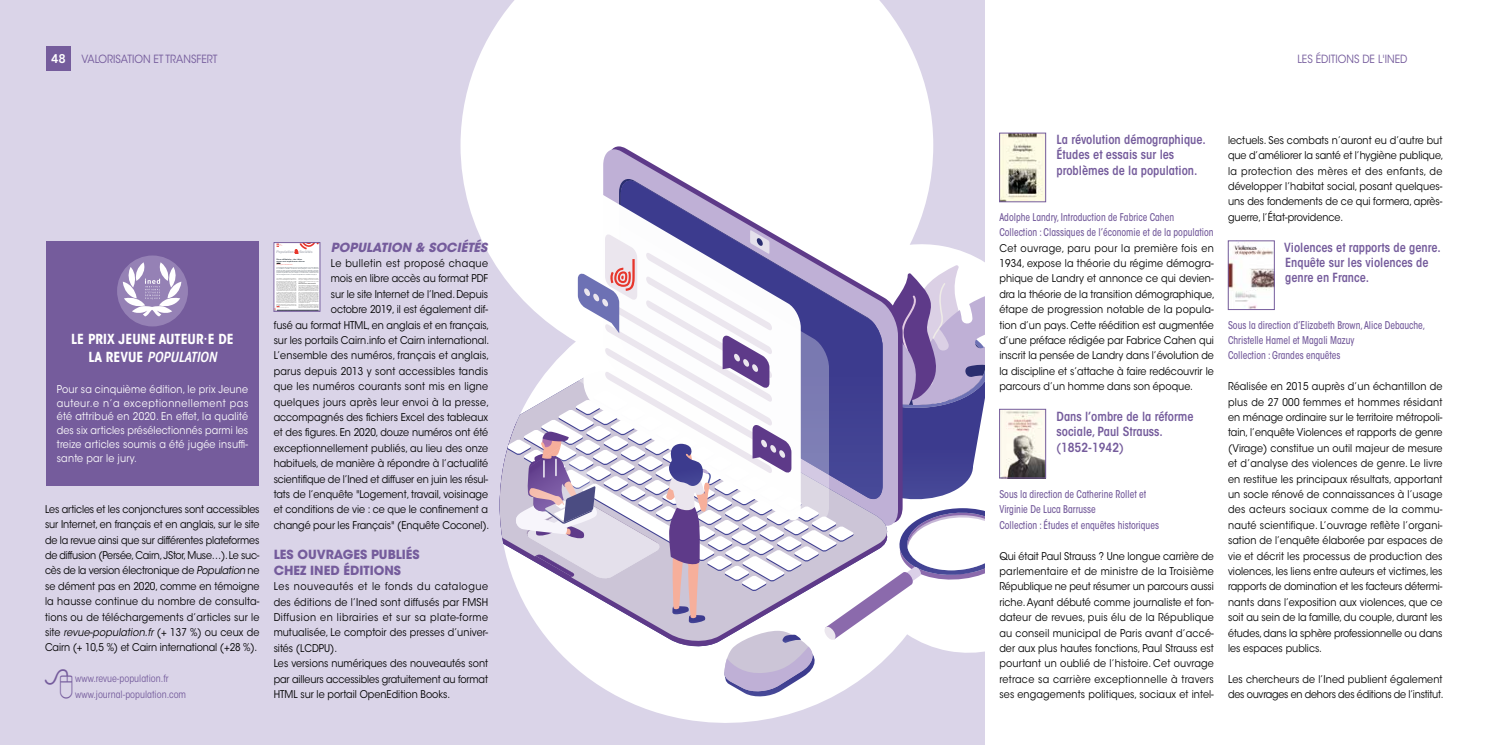
<style>
.page{position:relative;width:1489px;height:745px;background:#fff}
.page>*{position:absolute;margin:0;border:0;box-sizing:border-box;transform-origin:0 0}
.t1{font:700 condensed 13.75px/17.5px "ITC Avant Garde Std";color:#fff;text-align:center}
.t2{font:600 condensed 12.5px/15.4px "ITC Avant Garde Std";color:#755c9c}
.t3{font:700 12.5px/15.4px "ITC Avant Garde Std";color:#755c9c}
.t4{font:italic 700 12.5px "ITC Avant Garde Std";color:#755c9c}
.t5{font:11.25px "ITC Avant Garde Std";color:#755c9c;scale:.9 1}
.t6{font:10.62px/15.4px "ITC Avant Garde Std";color:#000;text-align:justify;scale:.9 1}
.t7{font:500 condensed 10.62px/15.4px "ITC Avant Garde Std";color:#755c9c;scale:.9 1}
.t8{font:10.62px/13.8px "ITC Avant Garde Std";letter-spacing:.02em;color:#fff;text-align:justify;scale:.9 1}
.t9{font:10.62px/15.4px "ITC Avant Garde Std";letter-spacing:-.02em;color:#000;scale:.9 1}
.t10{font:condensed 10px/15.4px "ITC Avant Garde Std";color:#755c9c}
.t11{font:italic 700 3.38px "Max OT";letter-spacing:-.05em;color:#b6b9c1}
.t12{font:600 1.88px/2px "Max OT";color:#25303b}
.s1{font-family:"Avenir LT Std";font-weight:800;font-size:12.5px;color:#fff}
.s2{font-family:"Scriptorama Markdown JF";font-weight:400;font-stretch:normal}
.s3{font-weight:600;font-style:italic}
.s4{font-style:italic}
.s5{font-family:"Calibri";font-weight:400;font-style:normal;font-size:5.38px;color:#e7362c}
</style>
<div class="page">
<div style="left:0;top:0;width:985px;height:744px;background:#dad4e8"></div>
<div style="left:46px;top:241px;width:213px;height:244px;background:#755c9c"></div>
<div style="left:117px;top:255px;width:71px;height:71px;background:#9581b5;border-radius:50%"></div>
<svg style="left:123px;top:262px;width:58px;height:54px"></svg>
<div style="left:46px;top:46px;width:25px;height:25px;background:#755c9c"></div>
<svg style="left:460px;top:0;width:474px;height:723px;fill:#fff"></svg>
<svg style="left:603px;top:149px;width:295px;height:81px;background:#f1eef6"></svg>
<svg style="left:498px;top:371px;width:8px;height:271px"></svg>
<svg style="left:619px;top:177px;width:253px;height:12px"></svg>
<svg style="left:621px;top:181px;width:261px;height:49px;background:#f3f1f7"></svg>
<svg style="left:583px;top:189px;width:217px;height:41px;background:#bdb8d7"></svg>
<svg style="left:506px;top:230px;width:479px;height:467px;background:#ccc6dd"></svg>
<img style="left:1001px;top:135px;width:42px;height:65px">
<div style="left:999px;top:133px;width:46px;height:69px;border:1px solid #755c9c"></div>
<img style="left:1001px;top:411px;width:42px;height:65px">
<div style="left:999px;top:409px;width:46px;height:69px;border:1px solid #755c9c"></div>
<img style="left:1229px;top:242px;width:43px;height:65px">
<div style="left:1227px;top:240px;width:47px;height:69px;border:1px solid #755c9c"></div>
<div style="left:274px;top:242px;width:46px;height:69px;background:#fff"></div>
<svg style="left:299px;top:244px;width:19px;height:5px"></svg>
<div style="left:274px;top:242px;width:46px;height:69px;border:1px solid #755c9c"></div>
<p class="t5" style="left:51px;top:52px;width:186px"><span class="s1">48</span> VALORISATION ET TRANSFERT</p>
<p class="t5" style="left:1297px;top:52px;width:124px">LES ÉDITIONS DE L'INED</p>
<p class="t1" style="left:71px;top:330px;width:164px">LE PRIX JEUNE AUTEUR<span class="s2">·</span>E DE<br>LA REVUE <span class="s3">POPULATION</span></p>
<p class="t8" style="left:57px;top:382px;width:214px">Pour sa cinquième édition, le prix Jeune auteur.e n’a exceptionnellement pas été attribué en 2020. En effet, la qualité des six articles présélectionnés parmi les treize articles soumis a été jugée insuffi&shy;sante par le jury.</p>
<p class="t6" style="left:45px;top:501px;width:240px">Les articles et les conjonctures sont accessibles sur Internet, en français et en anglais, sur le site de la revue ainsi que sur différentes plateformes de diffusion (Persée, Cairn, JStor, Muse…). Le suc&shy;cès de la version électronique de <span class="s4">Population</span> ne se dément pas en 2020, comme en témoigne la hausse continue du nombre de consulta&shy;tions ou de téléchargements d’articles sur le site <span class="s4">revue-population.fr</span> (+ 137 %) ou ceux de Cairn (+ 10,5 %) et Cairn international (+28 %).</p>
<p class="t10" style="left:75px;top:670px;width:112px">www.revue-population.fr www.journal-population.com</p>
<p class="t4" style="left:331px;top:239px;width:158px">POPULATION &amp; SOCIÉTÉS</p>
<p class="t6" style="left:274px;top:255px;width:241px;text-align:right">Le bulletin est proposé chaque<br>mois en libre accès au format PDF<br>sur le site Internet de l’Ined. Depuis<br>octobre 2019, il est également dif-<br>fusé au format HTML, en anglais et en français, sur les portails Cairn.info et Cairn international.<br>L’ensemble des numéros, français et anglais, parus depuis 2013 y sont accessibles tandis que les numéros courants sont mis en ligne quelques jours après leur envoi à la presse, accompagnés des fichiers Excel des tableaux et des figures. En 2020, douze numéros ont été exceptionnellement publiés, au lieu des onze habituels, de manière à répondre à l’actualité scientifique de l’Ined et diffuser en juin les résul&shy;tats de l’enquête "Logement, travail, voisinage et conditions de vie : ce que le confinement a changé pour les Français" (Enquête Coconel).</p>
<p class="t3" style="left:274px;top:546px;width:147px">LES OUVRAGES PUBLIÉS<br>CHEZ INED ÉDITIONS</p>
<p class="t6" style="left:274px;top:578px;width:240px;text-align:left">Les nouveautés et le fonds du catalogue des éditions de l’Ined sont diffusés par FMSH Diffusion en librairies et sur sa plate-forme mutualisée, Le comptoir des presses d’univer&shy;sités (LCDPU).<br>Les versions numériques des nouveautés sont par ailleurs accessibles gratuitement au format HTML sur le portail OpenEdition Books.</p>
<p class="t11" style="left:276px;top:250px;width:38px">Population <span class="s5">&amp;</span> Sociétés</p>
<p class="t12" style="left:276px;top:258px;width:30px">Vivre célibataire : des idées reçues aux expériences vécues</p>
<p class="t2" style="left:1056px;top:131px;width:151px">La révolution démographique.<br>Études et essais sur les problèmes de la population.</p>
<p class="t7" style="left:999px;top:209px;width:240px">Adolphe Landry, Introduction de Fabrice Cahen<br>Collection : Classiques de l’économie et de la population</p>
<p class="t6" style="left:999px;top:240px;width:241px">Cet ouvrage, paru pour la première fois en 1934, expose la théorie du régime démogra&shy;phique de Landry et annonce ce qui devien&shy;dra la théorie de la transition démographique, étape de progression notable de la popula&shy;tion d’un pays. Cette réédition est augmentée d’une préface rédigée par Fabrice Cahen qui inscrit la pensée de Landry dans l’évolution de la discipline et s’attache à faire redécouvrir le parcours d’un homme dans son époque.</p>
<p class="t2" style="left:1056px;top:408px;width:139px">Dans l’ombre de la réforme sociale, Paul Strauss. (1852-1942)</p>
<p class="t7" style="left:999px;top:486px;width:179px">Sous la direction de Catherine Rollet et<br>Virginie De Luca Barrusse<br>Collection : Études et enquêtes historiques</p>
<p class="t6" style="left:999px;top:547px;width:240px">Qui était Paul Strauss ? Une longue carrière de parlementaire et de ministre de la Troisième République ne peut résumer un parcours aussi riche. Ayant débuté comme journaliste et fon&shy;dateur de revues, puis élu de la République au conseil municipal de Paris avant d’accé&shy;der aux plus hautes fonctions, Paul Strauss est pourtant un oublié de l’histoire. Cet ouvrage retrace sa carrière exceptionnelle à travers ses engagements politiques, sociaux et intel-</p>
<p class="t6" style="left:1227px;top:132px;width:241px;text-align:left">lectuels. Ses combats n’auront eu d’autre but que d’améliorer la santé et l’hygiène publique, la protection des mères et des enfants, de développer l’habitat social, posant quelques&shy;uns des fondements de ce qui formera, après&shy;guerre, l’État-providence.</p>
<p class="t2" style="left:1283px;top:239px;width:158px">Violences et rapports de genre.<br>Enquête sur les violences de genre en France.</p>
<p class="t7" style="left:1227px;top:317px;width:221px">Sous la direction d’Elizabeth Brown, Alice Debauche,<br>Christelle Hamel et Magali Mazuy<br>Collection : Grandes enquêtes</p>
<p class="t6" style="left:1227px;top:378px;width:240px">Réalisée en 2015 auprès d’un échantillon de plus de 27 000 femmes et hommes résidant en ménage ordinaire sur le territoire métropoli&shy;tain, l’enquête Violences et rapports de genre (Virage) constitue un outil majeur de mesure et d’analyse des violences de genre. Le livre en restitue les principaux résultats, apportant un socle rénové de connaissances à l’usage des acteurs sociaux comme de la commu&shy;nauté scientifique. L’ouvrage reflète l’organi&shy;sation de l’enquête élaborée par espaces de vie et décrit les processus de production des violences, les liens entre auteurs et victimes, les rapports de domination et les facteurs détermi&shy;nants dans l’exposition aux violences, que ce soit au sein de la famille, du couple, durant les études, dans la sphère professionnelle ou dans les espaces publics.</p>
<p class="t9" style="left:1227px;top:670px;width:241px">Les chercheurs de l’Ined publient également des ouvrages en dehors des éditions de l’institut.</p>
</div>
